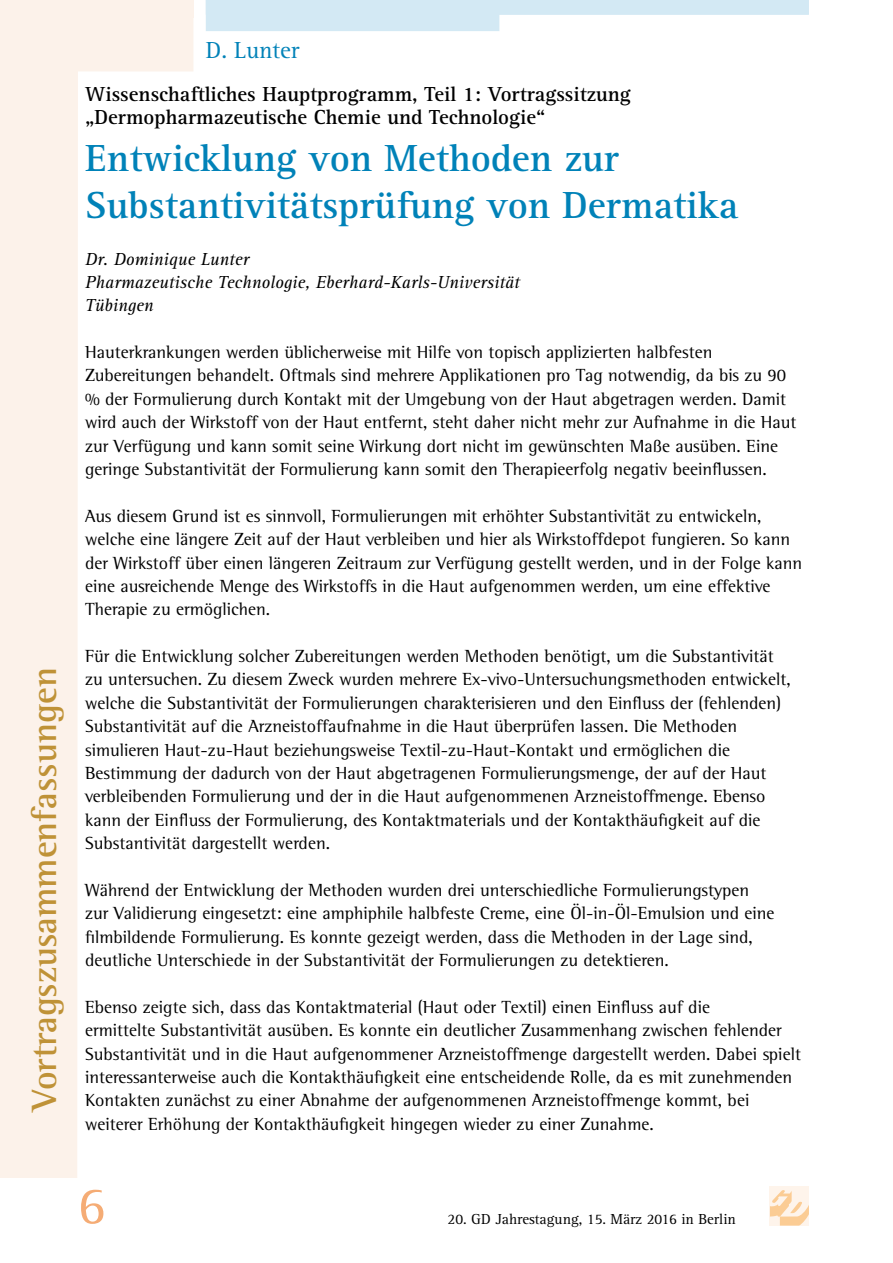
<style>
.page{position:relative;width:893px;height:1263px;background:#fff}
.page>*{position:absolute;margin:0;border:0;box-sizing:border-box;transform-origin:0 0}
.t1{font:54px "Agfa Rotis Serif";color:#f5ac75}
.t2{font:700 39px/46.8px "Agfa Rotis Serif";color:#0082b8}
.t3{font:700 36px "Agfa Rotis Semi Serif";color:#bf9237}
.t4{font:24px "Agfa Rotis Serif";color:#0082b8}
.t5{font:700 21px/23.4px "Agfa Rotis Serif";color:#000}
.t6{font:18px/23.4px "Agfa Rotis Semi Serif";color:#000}
.t7{font:italic 18px/23.4px "Agfa Rotis Serif";color:#000}
.t8{font:15px "Agfa Rotis Serif";color:#000}
</style>
<div class="page">
<div style="left:770px;top:1186px;width:39px;height:39px;background:#fef4eb"></div>
<svg style="left:770px;top:1190px;width:39px;height:35px"></svg>
<svg style="left:0;top:0;width:194px;height:1178px"></svg>
<div style="left:0;top:0;width:193px;height:17px;background:#fcf2ea"></div>
<svg style="left:206px;top:0;width:603px;height:31px"></svg>
<h3 class="t3" style="left:23px;top:1111px;width:445px;rotate:-90deg">Vortragszusammenfassungen</h3>
<h3 class="t4" style="left:206px;top:37px;width:95px">D. Lunter</h3>
<p class="t5" style="left:85px;top:83px;width:547px">Wissenschaftliches Hauptprogramm, Teil 1: Vortragssitzung „Dermopharmazeutische Chemie und Technologie“</p>
<h2 class="t2" style="left:85px;top:135px;width:655px">Entwicklung von Methoden zur<br>Substantivitätsprüfung von Dermatika</h2>
<p class="t7" style="left:85px;top:247px;width:436px">Dr. Dominique Lunter<br>Pharmazeutische Technologie, Eberhard-Karls-Universität<br>Tübingen</p>
<p class="t6" style="left:85px;top:340px;width:713px">Hauterkrankungen werden üblicherweise mit Hilfe von topisch applizierten halbfesten Zubereitungen behandelt. Oftmals sind mehrere Applikationen pro Tag notwendig, da bis zu 90 % der Formulierung durch Kontakt mit der Umgebung von der Haut abgetragen werden. Damit wird auch der Wirkstoff von der Haut entfernt, steht daher nicht mehr zur Aufnahme in die Haut zur Verfügung und kann somit seine Wirkung dort nicht im gewünschten Maße ausüben. Eine geringe Substantivität der Formulierung kann somit den Therapieerfolg negativ beeinflussen.</p>
<p class="t6" style="left:85px;top:504px;width:718px">Aus diesem Grund ist es sinnvoll, Formulierungen mit erhöhter Substantivität zu entwickeln, welche eine längere Zeit auf der Haut verbleiben und hier als Wirkstoffdepot fungieren. So kann der Wirkstoff über einen längeren Zeitraum zur Verfügung gestellt werden, und in der Folge kann eine ausreichende Menge des Wirkstoffs in die Haut aufgenommen werden, um eine effektive Therapie zu ermöglichen.</p>
<p class="t6" style="left:85px;top:644px;width:707px">Für die Entwicklung solcher Zubereitungen werden Methoden benötigt, um die Substantivität zu untersuchen. Zu diesem Zweck wurden mehrere Ex-vivo-Untersuchungsmethoden entwickelt, welche die Substantivität der Formulierungen charakterisieren und den Einfluss der (fehlenden)<br>Substantivität auf die Arzneistoffaufnahme in die Haut überprüfen lassen. Die Methoden simulieren Haut-zu-Haut beziehungsweise Textil-zu-Haut-Kontakt und ermöglichen die Bestimmung der dadurch von der Haut abgetragenen Formulierungsmenge, der auf der Haut verbleibenden Formulierung und der in die Haut aufgenommenen Arzneistoffmenge. Ebenso kann der Einfluss der Formulierung, des Kontaktmaterials und der Kontakthäufigkeit auf die Substantivität dargestellt werden.</p>
<p class="t6" style="left:85px;top:878px;width:691px">Während der Entwicklung der Methoden wurden drei unterschiedliche Formulierungstypen zur Validierung eingesetzt: eine amphiphile halbfeste Creme, eine Öl-in-Öl-Emulsion und eine filmbildende Formulierung. Es konnte gezeigt werden, dass die Methoden in der Lage sind, deutliche Unterschiede in der Substantivität der Formulierungen zu detektieren.</p>
<p class="t6" style="left:85px;top:995px;width:717px">Ebenso zeigte sich, dass das Kontaktmaterial (Haut oder Textil) einen Einfluss auf die<br>ermittelte Substantivität ausüben. Es konnte ein deutlicher Zusammenhang zwischen fehlender Substantivität und in die Haut aufgenommener Arzneistoffmenge dargestellt werden. Dabei spielt interessanterweise auch die Kontakthäufigkeit eine entscheidende Rolle, da es mit zunehmenden Kontakten zunächst zu einer Abnahme der aufgenommenen Arzneistoffmenge kommt, bei weiterer Erhöhung der Kontakthäufigkeit hingegen wieder zu einer Zunahme.</p>
<h1 class="t1" style="left:78px;top:1175px;width:30px">6</h1>
<p class="t8" style="left:448px;top:1210px;width:290px">20. GD Jahrestagung, 15. März 2016 in Berlin</p>
</div>
